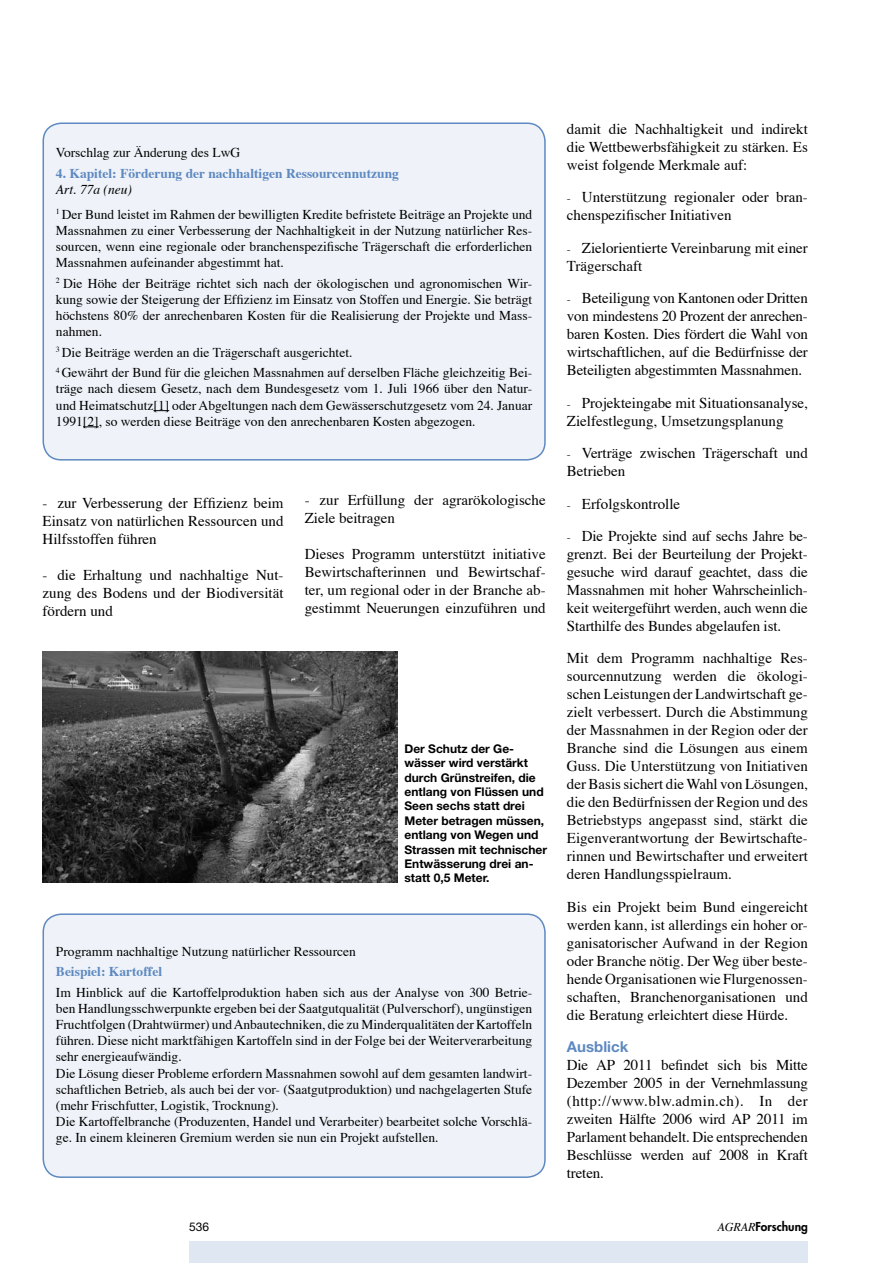
<style>
.page{position:relative;width:893px;height:1263px;background:#fff}
.page>*{position:absolute;margin:0;border:0;box-sizing:border-box;transform-origin:0 0}
.t1{font:15px/18px "Times";color:#000;text-align:justify}
.t2{font:700 15px "Helvetica Neue";color:#5e89c1}
.t3{font:13.5px/16.2px "Times";color:#000}
.t4{font:700 13.5px "Times";color:#5e89c1}
.t5{font:700 12px/14.4px "Helvetica Neue";color:#000}
.t6{font:800 12px "Futura";color:#000}
.t7{font:12px "Helvetica Neue";color:#000}
.s1{font-style:italic}
.s2{font-size:12px}
.s3{font-family:"Times";font-weight:400;font-style:italic}
</style>
<div class="page">
<div style="left:189px;top:1242px;width:619px;height:21px;background:#dfe7f3"></div>
<div style="left:43px;top:914px;width:502px;height:263px;background:#eff3f9;border-radius:18px"></div>
<div style="left:43px;top:913px;width:503px;height:265px;border:2px solid #5e89c1;border-radius:18px"></div>
<img style="left:43px;top:652px;width:354px;height:230px">
<div style="left:43px;top:123px;width:502px;height:337px;background:#eff3f9;border-radius:18px"></div>
<div style="left:43px;top:122px;width:503px;height:339px;border:2px solid #5e89c1;border-radius:18px"></div>
<svg style="left:154px;top:410px;width:15px;height:1px"></svg>
<svg style="left:83px;top:426px;width:16px;height:1px"></svg>
<p class="t3" style="left:56px;top:143px;width:186px">Vorschlag zur Änderung des LwG</p>
<p class="t4" style="left:56px;top:160px;width:345px">4. Kapitel: Förderung der nachhaltigen Ressourcennutzung</p>
<p class="t3" style="left:56px;top:176px;width:478px;line-height:24.8px"><span class="s1">Art. 77a (neu)<br></span><sup>1</sup> Der Bund leistet im Rahmen der bewilligten Kredite befristete Beiträge an Projekte und</p>
<p class="t3" style="left:56px;top:221px;width:478px;text-align:justify">Massnahmen zu einer Verbesserung der Nachhaltigkeit in der Nutzung natürlicher Res&shy;sourcen, wenn eine regionale oder branchenspezifische Trägerschaft die erforderlichen Massnahmen aufeinander abgestimmt hat.</p>
<p class="t3" style="left:56px;top:274px;width:478px;text-align:justify"><sup>2</sup> Die Höhe der Beiträge richtet sich nach der ökologischen und agronomischen Wir&shy;kung sowie der Steigerung der Effizienz im Einsatz von Stoffen und Energie. Sie beträgt höchstens 80% der anrechenbaren Kosten für die Realisierung der Projekte und Mass&shy;nahmen.</p>
<p class="t3" style="left:56px;top:341px;width:478px;line-height:20.4px"><sup>3</sup> Die Beiträge werden an die Trägerschaft ausgerichtet.<br><sup>4</sup> Gewährt der Bund für die gleichen Massnahmen auf derselben Fläche gleichzeitig Bei-</p>
<p class="t3" style="left:56px;top:380px;width:478px;text-align:justify">träge nach diesem Gesetz, nach dem Bundesgesetz vom 1. Juli 1966 über den Natur&shy;und Heimatschutz[1] oder Abgeltungen nach dem Gewässerschutzgesetz vom 24. Januar 1991[2], so werden diese Beiträge von den anrechenbaren Kosten abgezogen.</p>
<p class="t1" style="left:43px;top:493px;width:242px">- zur Verbesserung der Effizienz beim Einsatz von natürlichen Ressourcen und Hilfsstoffen führen</p>
<p class="t1" style="left:43px;top:564px;width:242px">- die Erhaltung und nachhaltige Nut&shy;zung des Bodens und der Biodiversität fördern und</p>
<p class="t1" style="left:305px;top:490px;width:242px">- zur Erfüllung der agrarökologische<br>Ziele beitragen</p>
<p class="t1" style="left:305px;top:543px;width:242px">Dieses Programm unterstützt initiative Bewirtschafterinnen und Bewirtschaf&shy;ter, um regional oder in der Branche ab&shy;gestimmt Neuerungen einzuführen und</p>
<p class="t5" style="left:404px;top:741px;width:144px">Der Schutz der Ge&shy;wässer wird verstärkt durch Grünstreifen, die entlang von Flüssen und<br>Seen sechs statt drei<br>Meter betragen müssen, entlang von Wegen und<br>Strassen mit technischer<br>Entwässerung drei an&shy;statt 0,5 Meter.</p>
<p class="t3" style="left:56px;top:942px;width:301px">Programm nachhaltige Nutzung natürlicher Ressourcen</p>
<p class="t4" style="left:56px;top:958px;width:108px">Beispiel: Kartoffel</p>
<p class="t3" style="left:56px;top:983px;width:478px">Im Hinblick auf die Kartoffelproduktion haben sich aus der Analyse von 300 Betrie&shy;ben Handlungsschwerpunkte ergeben bei der Saatgutqualität (Pulverschorf), ungünstigen Fruchtfolgen (Drahtwürmer) und Anbautechniken, die zu Minderqualitäten der Kartoffeln führen. Diese nicht marktfähigen Kartoffeln sind in der Folge bei der Weiterverarbeitung sehr energieaufwändig.<br>Die Lösung dieser Probleme erfordern Massnahmen sowohl auf dem gesamten landwirt&shy;schaftlichen Betrieb, als auch bei der vor- (Saatgutproduktion) und nachgelagerten Stufe (mehr Frischfutter, Logistik, Trocknung).<br>Die Kartoffelbranche (Produzenten, Handel und Verarbeiter) bearbeitet solche Vorschlä&shy;ge. In einem kleineren Gremium werden sie nun ein Projekt aufstellen.</p>
<p class="t1" style="left:567px;top:118px;width:242px">damit die Nachhaltigkeit und indirekt die Wettbewerbsfähigkeit zu stärken. Es weist folgende Merkmale auf:</p>
<p class="t1" style="left:567px;top:187px;width:242px"><span class="s2">-</span> Unterstützung regionaler oder bran&shy;chenspezifischer Initiativen</p>
<p class="t1" style="left:567px;top:237px;width:242px"><span class="s2">-</span> Zielorientierte Vereinbarung mit einer<br>Trägerschaft</p>
<p class="t1" style="left:567px;top:288px;width:242px"><span class="s2">-</span> Beteiligung von Kantonen oder Dritten von mindestens 20 Prozent der anrechen&shy;baren Kosten. Dies fördert die Wahl von wirtschaftlichen, auf die Bedürfnisse der Beteiligten abgestimmten Massnahmen.</p>
<p class="t1" style="left:567px;top:392px;width:242px"><span class="s2">-</span> Projekteingabe mit Situationsanalyse,<br>Zielfestlegung, Umsetzungsplanung</p>
<p class="t1" style="left:567px;top:443px;width:242px"><span class="s2">-</span> Verträge zwischen Trägerschaft und<br>Betrieben</p>
<p class="t1" style="left:567px;top:493px;width:115px"><span class="s2">-</span> Erfolgskontrolle</p>
<p class="t1" style="left:567px;top:526px;width:243px"><span class="s2">-</span> Die Projekte sind auf sechs Jahre be&shy;grenzt. Bei der Beurteilung der Projekt&shy;gesuche wird darauf geachtet, dass die Massnahmen mit hoher Wahrscheinlich&shy;keit weitergeführt werden, auch wenn die Starthilfe des Bundes abgelaufen ist.</p>
<p class="t1" style="left:567px;top:648px;width:242px">Mit dem Programm nachhaltige Res&shy;sourcennutzung werden die ökologi&shy;schen Leistungen der Landwirtschaft ge&shy;zielt verbessert. Durch die Abstimmung der Massnahmen in der Region oder der Branche sind die Lösungen aus einem Guss. Die Unterstützung von Initiativen der Basis sichert die Wahl von Lösungen, die den Bedürfnissen der Region und des Betriebstyps angepasst sind, stärkt die Eigenverantwortung der Bewirtschafte&shy;rinnen und Bewirtschafter und erweitert deren Handlungsspielraum.</p>
<p class="t1" style="left:567px;top:897px;width:242px">Bis ein Projekt beim Bund eingereicht werden kann, ist allerdings ein hoher or&shy;ganisatorischer Aufwand in der Region oder Branche nötig. Der Weg über beste&shy;hende Organisationen wie Flurgenossen&shy;schaften, Branchenorganisationen und die Beratung erleichtert diese Hürde.</p>
<p class="t2" style="left:567px;top:1038px;width:63px">Ausblick</p>
<p class="t1" style="left:567px;top:1055px;width:243px">Die AP 2011 befindet sich bis Mitte Dezember 2005 in der Vernehmlassung (http://www.blw.admin.ch). In der zweiten Hälfte 2006 wird AP 2011 im Parlament behandelt. Die entsprechenden Beschlüsse werden auf 2008 in Kraft treten.</p>
<p class="t7" style="left:189px;top:1220px;width:22px">536</p>
<p class="t6" style="left:717px;top:1219px;width:92px"><span class="s3">AGRAR</span>Forschung</p>
</div>
